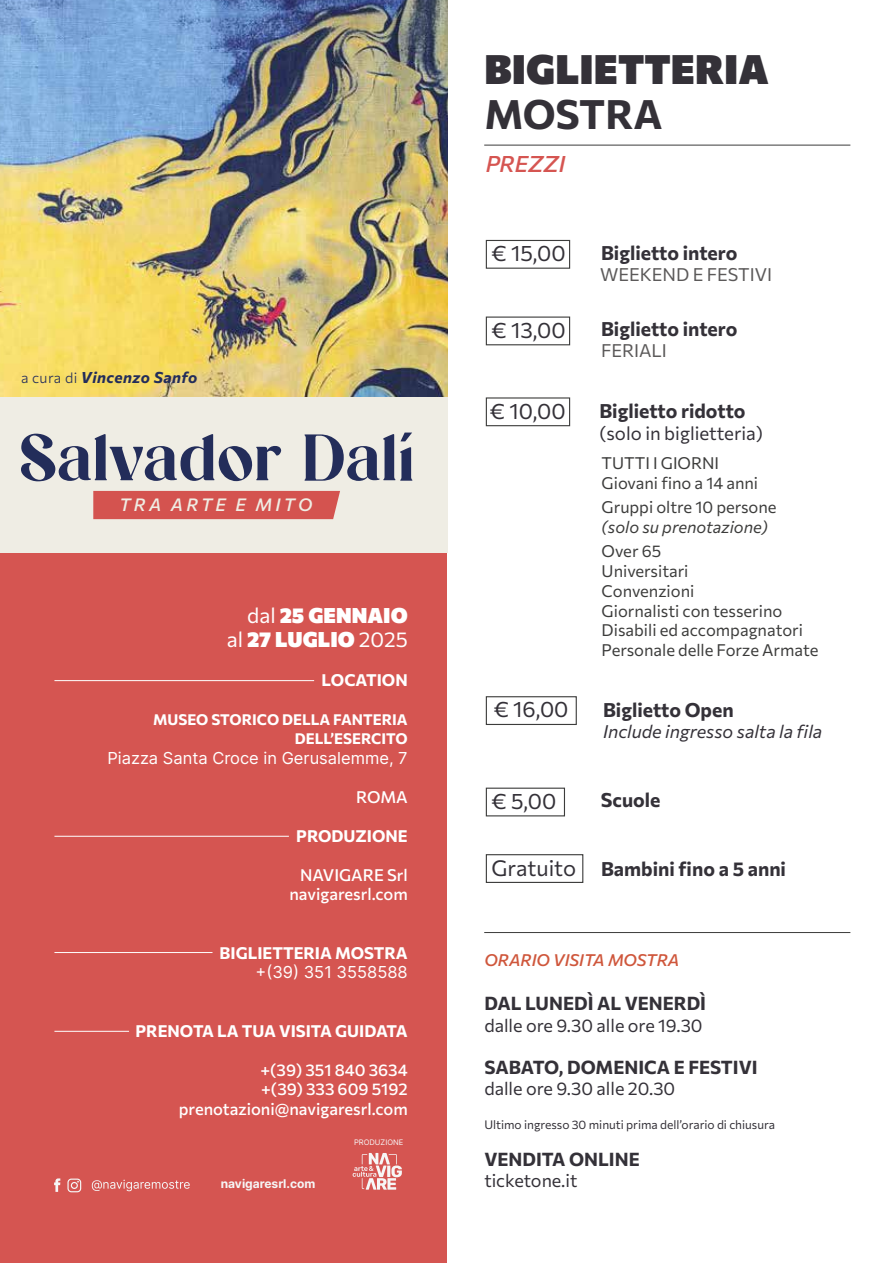
<style>
.page{position:relative;width:893px;height:1263px;background:#fff}
.page>*{position:absolute;margin:0;border:0;box-sizing:border-box;transform-origin:0 0}
.t1{font:73.2px "Meditative";color:#232d5a}
.t2{font:900 40.5px "Commissioner";color:#343138}
.t3{font:700 40.5px "Commissioner";color:#343138}
.t4{font:500 22.5px "Commissioner";color:#d24642}
.t5{font:21.9px "Commissioner";color:#343138}
.t6{font:900 21px/24px "Commissioner";color:#fff;text-align:right}
.t7{font:700 19.5px "Commissioner";color:#343138}
.t8{font:700 18.6px "Commissioner";color:#343138}
.t9{font:18.6px "Commissioner";color:#343138}
.t10{font:18px "Commissioner";color:#343138}
.t11{font:18px "Commissioner";color:#5c5a5a}
.t12{font:17.85px "Commissioner";color:#343138}
.t13{font:500 17.55px "Commissioner";letter-spacing:.18em;color:#efede4}
.t14{font:16.5px/19.8px "Commissioner";color:#3c3c3b}
.t15{font:500 16.5px/19.5px "Commissioner";color:#fff;text-align:right}
.t16{font:700 16.5px "Commissioner";color:#fff}
.t17{font:16.5px "Inter";color:#fff}
.t18{font:500 16.5px "Commissioner";color:#cf573c}
.t19{font:700 15.45px "Commissioner";letter-spacing:.03em;color:#232d5a}
.t20{font:700 15px/19.5px "Commissioner";color:#fff;text-align:right}
.t21{font:12px "Commissioner";color:#343138}
.t22{font:700 12px "Inter";color:#f6f6f6}
.t23{font:7.65px "Inter";color:#f6f6f6}
.s1{font-weight:300;font-size:14.4px}
.s2{font-weight:400}
.s3{font-weight:400;font-size:21.9px}
</style>
<div class="page">
<img style="left:0;top:0;width:448px;height:397px">
<div style="left:0;top:476px;width:446px;height:787px;background:#d55551"></div>
<hr style="left:484px;top:932px;width:366px;height:1px;background:#3c3c3b">
<hr style="left:484px;top:145px;width:366px;height:1px;background:#3c3c3b">
<svg style="left:353px;top:1153px;width:49px;height:37px"></svg>
<svg style="left:67px;top:1178px;width:14px;height:14px"></svg>
<svg style="left:54px;top:1178px;width:6px;height:14px"></svg>
<svg style="left:92px;top:1180px;width:98px;height:11px"></svg>
<div style="left:0;top:397px;width:448px;height:156px;background:#efede4"></div>
<hr style="left:54px;top:680px;width:260px;height:1px;background:#fff">
<hr style="left:54px;top:836px;width:235px;height:1px;background:#fff">
<hr style="left:54px;top:952px;width:158px;height:1px;background:#fff">
<hr style="left:54px;top:1031px;width:75px;height:1px;background:#fff">
<div style="left:486px;top:788px;width:79px;height:28px;border:1px solid #3c3c3b"></div>
<div style="left:486px;top:854px;width:97px;height:29px;border:1px solid #3c3c3b"></div>
<div style="left:486px;top:696px;width:91px;height:29px;border:1px solid #3c3c3b"></div>
<div style="left:486px;top:397px;width:84px;height:29px;border:1px solid #3c3c3b"></div>
<div style="left:486px;top:316px;width:84px;height:29px;border:1px solid #3c3c3b"></div>
<div style="left:486px;top:240px;width:84px;height:29px;border:1px solid #3c3c3b"></div>
<div style="left:93px;top:491px;width:247px;height:28px;background:#d4534f"></div>
<p class="t19" style="left:21px;top:365px;width:178px"><span class="s1">a cura di</span> Vincenzo Sanfo</p>
<h1 class="t1" style="left:19px;top:419px;width:397px">Salvador Dalí</h1>
<p class="t13" style="left:120px;top:491px;width:194px">TRA ARTE E MITO</p>
<p class="t6" style="left:227px;top:602px;width:182px"><span class="s2">dal</span> 25 GENNAIO <span class="s2">al</span> 27 LUGLIO <span class="s2">2025</span></p>
<p class="t16" style="left:322px;top:667px;width:88px">LOCATION</p>
<p class="t20" style="left:153px;top:708px;width:256px">MUSEO STORICO DELLA FANTERIA<br>DELL’ESERCITO</p>
<p class="t17" style="left:107px;top:746px;width:302px">Piazza Santa Croce in Gerusalemme, 7</p>
<p class="t15" style="left:356px;top:786px;width:53px">ROMA</p>
<p class="t16" style="left:296px;top:823px;width:113px">PRODUZIONE</p>
<p class="t15" style="left:289px;top:864px;width:120px">NAVIGARE Srl navigaresrl.com</p>
<p class="t16" style="left:220px;top:940px;width:190px">BIGLIETTERIA MOSTRA</p>
<p class="t17" style="left:256px;top:960px;width:154px">+(39) 351 3558588</p>
<p class="t16" style="left:136px;top:1018px;width:274px">PRENOTA LA TUA VISITA GUIDATA</p>
<p class="t15" style="left:179px;top:1059px;width:230px">+(39) 351 840 3634<br>+(39) 333 609 5192 prenotazioni@navigaresrl.com</p>
<p class="t22" style="left:221px;top:1175px;width:96px">navigaresrl.com</p>
<p class="t23" style="left:354px;top:1137px;width:51px">PRODUZIONE</p>
<h2 class="t2" style="left:484px;top:38px;width:286px">BIGLIETTERIA</h2>
<h2 class="t3" style="left:484px;top:83px;width:180px">MOSTRA</h2>
<h3 class="t4" style="left:485px;top:147px;width:81px">PREZZI</h3>
<h3 class="t5" style="left:492px;top:236px;width:76px">€ 15,00</h3>
<p class="t7" style="left:601px;top:238px;width:138px">Biglietto intero</p>
<p class="t11" style="left:600px;top:260px;width:174px">WEEKEND E FESTIVI</p>
<h3 class="t5" style="left:492px;top:313px;width:75px">€ 13,00</h3>
<p class="t7" style="left:601px;top:313px;width:138px">Biglietto intero</p>
<p class="t11" style="left:601px;top:337px;width:67px">FERIALI</p>
<h3 class="t5" style="left:490px;top:394px;width:77px">€ 10,00</h3>
<p class="t7" style="left:599px;top:396px;width:148px">Biglietto ridotto</p>
<p class="t9" style="left:599px;top:419px;width:165px">(solo in biglietteria)</p>
<p class="t14" style="left:602px;top:452px;width:158px">TUTTI I GIORNI<br>Giovani fino a 14 anni</p>
<p class="t14" style="left:602px;top:496px;width:176px">Gruppi oltre 10 persone (solo su prenotazione)</p>
<p class="t14" style="left:602px;top:540px;width:218px">Over 65<br>Universitari<br>Convenzioni<br>Giornalisti con tesserino<br>Disabili ed accompagnatori<br>Personale delle Forze Armate</p>
<h3 class="t5" style="left:494px;top:692px;width:76px">€ 16,00</h3>
<p class="t7" style="left:603px;top:694px;width:132px">Biglietto Open</p>
<p class="t10" style="left:603px;top:717px;width:221px">Include ingresso salta la fila</p>
<h3 class="t5" style="left:491px;top:784px;width:66px">€ 5,00</h3>
<p class="t7" style="left:601px;top:785px;width:61px">Scuole</p>
<p class="t7" style="left:492px;top:854px;width:296px"><span class="s3">Gratuito</span> Bambini fino a 5 anni</p>
<p class="t18" style="left:484px;top:947px;width:197px">ORARIO VISITA MOSTRA</p>
<p class="t8" style="left:484px;top:989px;width:223px">DAL LUNEDÌ AL VENERDÌ</p>
<p class="t12" style="left:484px;top:1011px;width:220px">dalle ore 9.30 alle ore 19.30</p>
<p class="t8" style="left:484px;top:1052px;width:275px">SABATO, DOMENICA E FESTIVI</p>
<p class="t12" style="left:484px;top:1074px;width:192px">dalle ore 9.30 alle 20.30</p>
<p class="t21" style="left:484px;top:1115px;width:292px">Ultimo ingresso 30 minuti prima dell’orario di chiusura</p>
<p class="t8" style="left:484px;top:1144px;width:157px">VENDITA ONLINE</p>
<p class="t12" style="left:484px;top:1167px;width:95px">ticketone.it</p>
</div>
